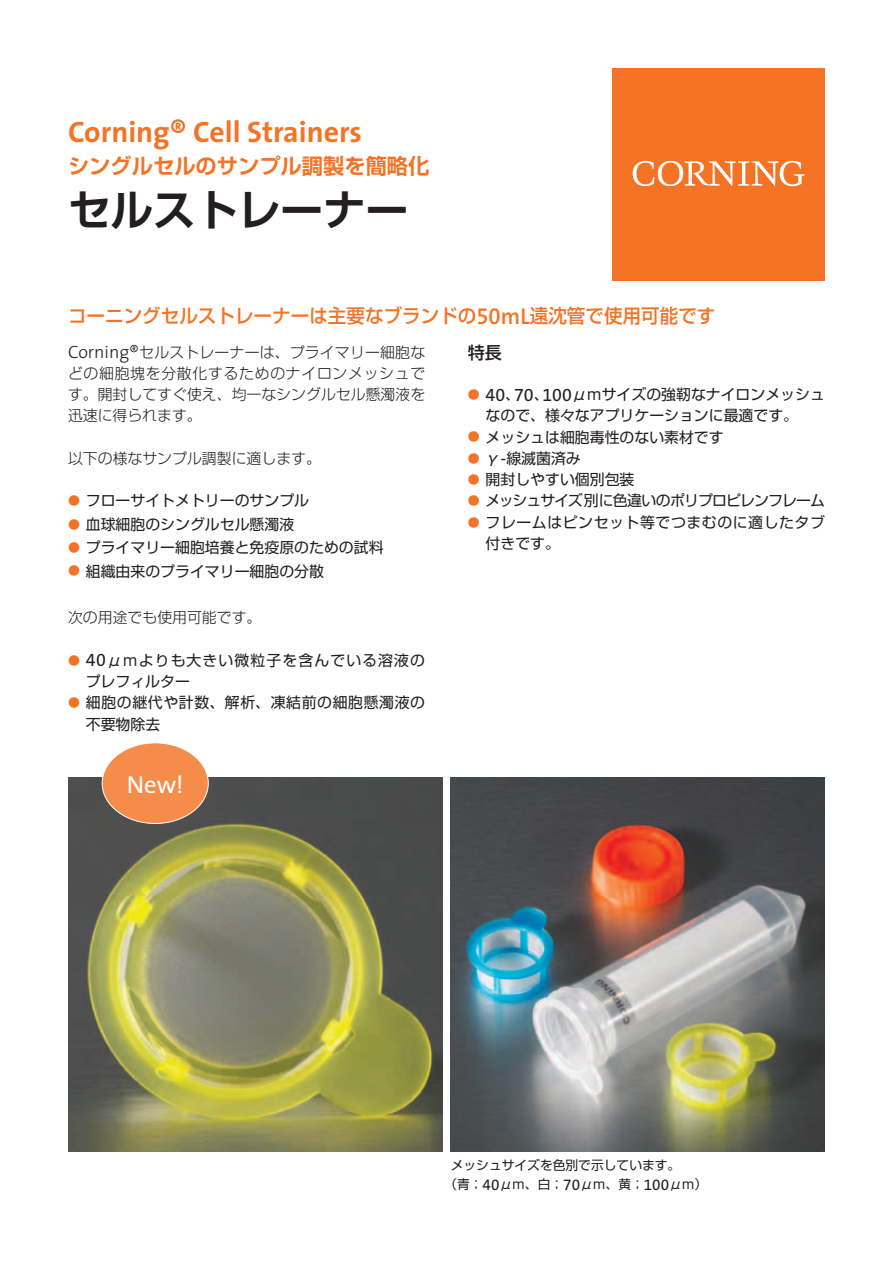
<style>
.page{position:relative;width:893px;height:1263px;background:#fff}
.page>*{position:absolute;margin:0;border:0;box-sizing:border-box;transform-origin:0 0}
.t1{font:700 42.45px "Shin Go Pro De";color:#231f20}
.t2{font:700 29.7px "The Sans";color:#f47325}
.t3{font:24.6px "The Sans";color:#fff}
.t4{font:22.95px "The Sans Semi Bold Expert";color:#f47325}
.t5{font:700 21.3px "Shin Go Pro De";color:#f47325}
.t6{font:500 19.2px "Shin Go Pro";color:#f47325}
.t7{font:17.85px "The Sans Expert";color:#231f20}
.t8{font:300 17.85px "The Sans";color:#231f20}
.t9{font:17.85px "The Sans";color:#231f20}
.t10{font:500 16.95px "Shin Go Pro";color:#231f20}
.t11{font:15.3px "The Sans Expert";color:#231f20}
.t12{font:14.85px/21.3px "Shin Go Pro";color:#231f20}
.t13{font:300 14.85px/21.3px "Shin Go Pro";color:#231f20;text-align:justify}
.t14{font:14.85px/21.3px "Shin Go Pro";letter-spacing:.04em;color:#231f20}
.t15{font:14.85px "Shin Go Pro";letter-spacing:-.06em;color:#231f20}
.t16{font:14.85px "Shin Go Pro";letter-spacing:.075em;color:#231f20}
.t17{font:12.75px/19.2px "Shin Go Pro";color:#231f20}
.t18{font:11.85px "Shin Go Pro";color:#f47325}
.s1{font-family:"The Sans";font-weight:600;font-size:22.95px}
</style>
<div class="page">
<div style="left:612px;top:68px;width:213px;height:213px;background:#f47325"></div>
<svg style="left:632px;top:161px;width:173px;height:25px"></svg>
<img style="left:451px;top:777px;width:374px;height:374px">
<img style="left:68px;top:777px;width:374px;height:374px">
<div style="left:102px;top:743px;width:106px;height:80px;background:#f68c49;border-radius:50%"></div>
<h2 class="t2" style="left:68px;top:113px;width:296px">Corning® Cell Strainers</h2>
<h3 class="t5" style="left:68px;top:149px;width:363px">シングルセルのサンプル調製を簡略化</h3>
<h1 class="t1" style="left:68px;top:175px;width:342px">セルストレーナー</h1>
<p class="t6" style="left:68px;top:300px;width:410px">コーニングセルストレーナーは主要なブランドの</p>
<p class="t13" style="left:139px;top:339px;width:287px">セルストレーナーは、プライマリー細胞な</p>
<p class="t6" style="left:501px;top:300px;width:216px"><span class="s1">mL</span>遠沈管で使用可能です</p>
<h3 class="t4" style="left:476px;top:301px;width:26px">50</h3>
<p class="t10" style="left:468px;top:339px;width:36px">特長</p>
<p class="t8" style="left:68px;top:340px;width:73px">Corning®</p>
<p class="t13" style="left:68px;top:361px;width:359px">どの細胞塊を分散化するためのナイロンメッシュです。開封してすぐ使え、均一なシングルセル懸濁液を迅速に得られます。</p>
<p class="t13" style="left:68px;top:446px;width:254px">以下の様なサンプル調製に適します。</p>
<p class="t12" style="left:86px;top:488px;width:225px">フローサイトメトリーのサンプル</p>
<p class="t12" style="left:572px;top:382px;width:254px">μｍサイズの強靭なナイロンメッシュ</p>
<p class="t7" style="left:486px;top:383px;width:21px">40</p>
<p class="t7" style="left:514px;top:383px;width:21px">70</p>
<p class="t7" style="left:542px;top:383px;width:31px">100</p>
<p class="t18" style="left:468px;top:385px;width:13px">●</p>
<p class="t12" style="left:505px;top:382px;width:16px">、</p>
<p class="t12" style="left:534px;top:382px;width:16px">、</p>
<p class="t12" style="left:486px;top:403px;width:314px">なので、様々なアプリケーションに最適です。メッシュは細胞毒性のない素材です</p>
<p class="t18" style="left:468px;top:427px;width:13px">●</p>
<p class="t12" style="left:486px;top:446px;width:97px">γ 線滅菌済み</p>
<p class="t18" style="left:468px;top:448px;width:13px">●</p>
<p class="t9" style="left:500px;top:447px;width:7px">-</p>
<p class="t12" style="left:486px;top:467px;width:150px">開封しやすい個別包装</p>
<p class="t18" style="left:468px;top:470px;width:13px">●</p>
<p class="t15" style="left:486px;top:488px;width:341px">メッシュサイズ別に色違いのポリプロピレンフレーム</p>
<p class="t18" style="left:68px;top:491px;width:13px">●</p>
<p class="t18" style="left:468px;top:491px;width:13px">●</p>
<p class="t12" style="left:86px;top:512px;width:210px">血球細胞のシングルセル懸濁液</p>
<p class="t18" style="left:68px;top:514px;width:13px">●</p>
<p class="t18" style="left:68px;top:538px;width:13px">●</p>
<p class="t12" style="left:86px;top:535px;width:299px">プライマリー細胞培養と免疫原のための試料</p>
<p class="t12" style="left:86px;top:558px;width:240px">組織由来のプライマリー細胞の分散</p>
<p class="t18" style="left:68px;top:561px;width:13px">●</p>
<p class="t13" style="left:68px;top:605px;width:195px">次の用途でも使用可能です。</p>
<p class="t16" style="left:107px;top:648px;width:320px">μｍよりも大きい微粒子を含んでいる溶液の</p>
<p class="t7" style="left:86px;top:649px;width:22px">40</p>
<p class="t18" style="left:68px;top:650px;width:13px">●</p>
<p class="t14" style="left:86px;top:669px;width:341px">プレフィルター<br>細胞の継代や計数、解析、凍結前の細胞懸濁液の</p>
<p class="t18" style="left:68px;top:693px;width:13px">●</p>
<p class="t12" style="left:86px;top:711px;width:76px">不要物除去</p>
<h3 class="t3" style="left:127px;top:769px;width:58px">New!</h3>
<p class="t18" style="left:468px;top:512px;width:13px">●</p>
<p class="t14" style="left:486px;top:510px;width:341px">フレームはピンセット等でつまむのに適したタブ</p>
<p class="t12" style="left:486px;top:531px;width:76px">付きです。</p>
<p class="t17" style="left:669px;top:1154px;width:40px;text-indent:-218px">メッシュサイズを色別で示しています。<br>μｍ(</p>
<p class="t17" style="left:444px;top:1173px;width:40px">（青；</p>
<p class="t17" style="left:499px;top:1173px;width:65px">μｍ、白；</p>
<p class="t17" style="left:580px;top:1173px;width:65px">μｍ、黄；</p>
<p class="t11" style="left:483px;top:1174px;width:18px">40</p>
<p class="t11" style="left:563px;top:1174px;width:18px">70</p>
<p class="t11" style="left:644px;top:1174px;width:27px">100</p>
</div>
